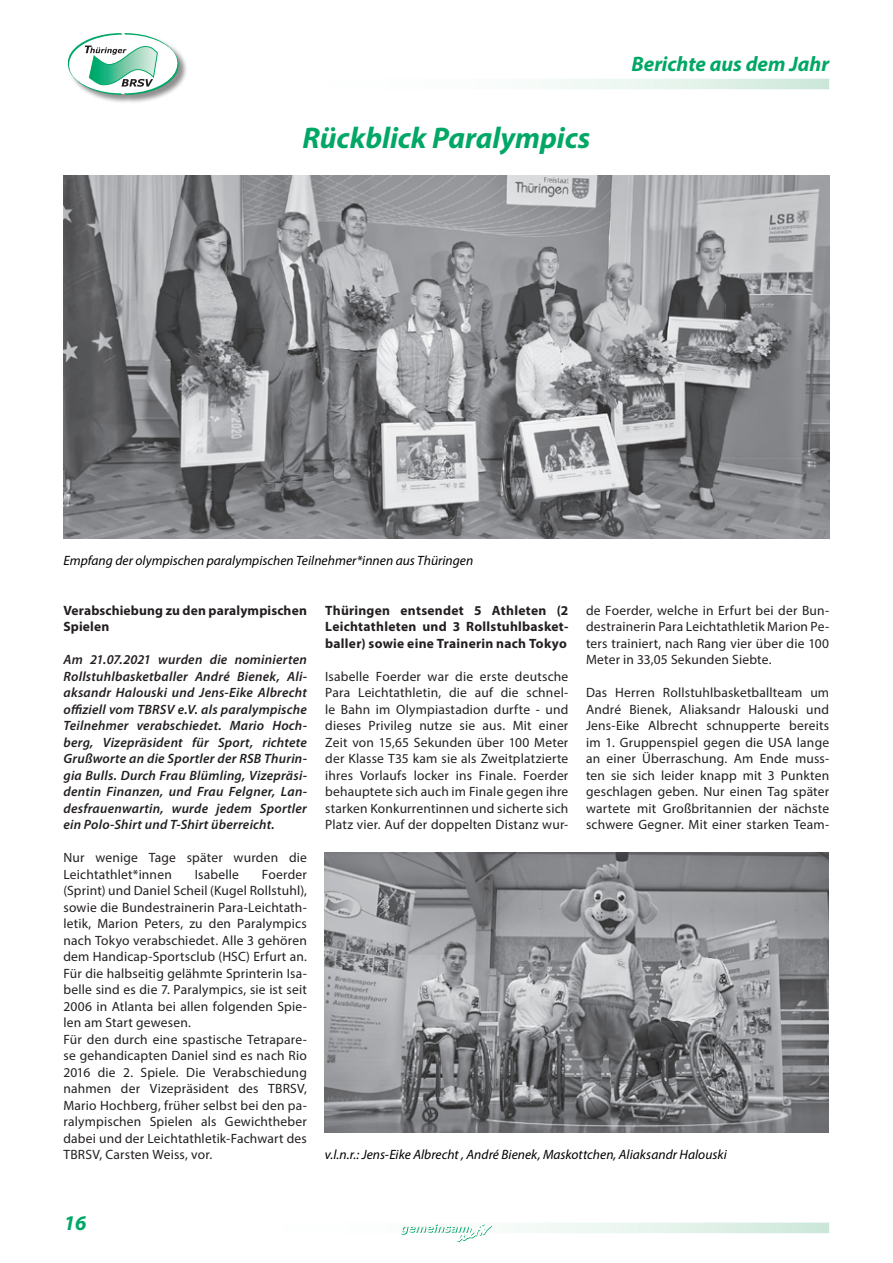
<style>
.page{position:relative;width:893px;height:1263px;background:#fff}
.page>*{position:absolute;margin:0;border:0;box-sizing:border-box;transform-origin:0 0}
.t1{font:italic 700 30px "Myriad Pro";color:#00a765}
.t2{font:italic 700 21px "Myriad Pro";color:#00a765}
.t3{font:13.5px/16.5px "Myriad Pro";letter-spacing:.015em;color:#231f20;text-align:justify}
.t4{font:italic 600 13.5px/16.5px "Myriad Pro";letter-spacing:.02em;color:#231f20;text-align:justify}
.t5{font:700 13.5px/16.5px "Myriad Pro";letter-spacing:.015em;color:#231f20}
.t6{font:italic 13.5px "Myriad Pro";letter-spacing:.005em;color:#000}
</style>
<div class="page">
<div style="left:67px;top:33px;width:121px;height:71px;background:#231f20;opacity:.5"></div>
<svg style="left:67px;top:33px;width:113px;height:62px"></svg>
<svg style="left:514px;top:1225px;width:312px;height:5px"></svg>
<div style="left:136px;top:1222px;width:693px;height:11px;border:2px solid #fff"></div>
<svg style="left:401px;top:1223px;width:91px;height:20px"></svg>
<svg style="left:541px;top:82px;width:285px;height:4px"></svg>
<div style="left:195px;top:79px;width:634px;height:10px;border:2px solid #fff"></div>
<img style="left:325px;top:852px;width:504px;height:280px">
<img style="left:64px;top:175px;width:765px;height:363px">
<h1 class="t1" style="left:303px;top:119px;width:289px">Rückblick Paralympics</h1>
<h2 class="t2" style="left:632px;top:50px;width:199px">Berichte aus dem Jahr</h2>
<p class="t6" style="left:63px;top:552px;width:411px">Empfang der olympischen paralympischen Teilnehmer*innen aus Thüringen</p>
<p class="t5" style="left:63px;top:601px;width:245px">Verabschiebung zu den paralympischen<br>Spielen</p>
<p class="t4" style="left:63px;top:651px;width:245px">Am 21.07.2021 wurden die nominierten Rollstuhlbasketballer André Bienek, Ali&shy;aksandr Halouski und Jens-Eike Albrecht offiziell vom TBRSV e.V. als paralympische Teilnehmer verabschiedet. Mario Hoch&shy;berg, Vizepräsident für Sport, richtete Grußworte an die Sportler der RSB Thurin&shy;gia Bulls. Durch Frau Blümling, Vizepräsi&shy;dentin Finanzen, und Frau Felgner, Lan&shy;desfrauenwartin, wurde jedem Sportler ein Polo-Shirt und T-Shirt überreicht.</p>
<p class="t3" style="left:63px;top:849px;width:245px">Nur wenige Tage später wurden die<br>Leichtathlet*innen</p>
<p class="t3" style="left:63px;top:866px;width:245px;text-align:left;text-indent:198px">Foerder (Sprint) und Daniel Scheil (Kugel Rollstuhl), sowie die Bundestrainerin Para-Leichtath&shy;letik, Marion Peters, zu den Paralympics nach Tokyo verabschiedet. Alle 3 gehören dem Handicap-Sportsclub (HSC) Erfurt an.<br>Für die halbseitig gelähmte Sprinterin Isa&shy;belle sind es die 7. Paralympics, sie ist seit 2006 in Atlanta bei allen folgenden Spie&shy;len am Start gewesen.<br>Für den durch eine spastische Tetrapare&shy;se gehandicapten Daniel sind es nach Rio 2016 die 2. Spiele. Die Verabschiedung nahmen der Vizepräsident des TBRSV, Mario Hochberg, früher selbst bei den pa&shy;ralympischen Spielen als Gewichtheber dabei und der Leichtathletik-Fachwart des TBRSV, Carsten Weiss, vor.</p>
<p class="t3" style="left:195px;top:866px;width:46px">Isabelle</p>
<p class="t5" style="left:325px;top:601px;width:245px;text-align:justify">Thüringen entsendet 5 Athleten (2<br>Leichtathleten und 3 Rollstuhlbasket&shy;baller) sowie eine Trainerin nach Tokyo</p>
<p class="t3" style="left:325px;top:668px;width:245px">Isabelle Foerder war die erste deutsche Para Leichtathletin, die auf die schnel&shy;le Bahn im Olympiastadion durfte - und dieses Privileg nutze sie aus. Mit einer Zeit von 15,65 Sekunden über 100 Meter der Klasse T35 kam sie als Zweitplatzierte ihres Vorlaufs locker ins Finale. Foerder behauptete sich auch im Finale gegen ihre starken Konkurrentinnen und sicherte sich Platz vier. Auf der doppelten Distanz wur-</p>
<p class="t3" style="left:586px;top:602px;width:245px">de Foerder, welche in Erfurt bei der Bun&shy;destrainerin Para Leichtathletik Marion Pe&shy;ters trainiert, nach Rang vier über die 100<br>Meter in 33,05 Sekunden Siebte.</p>
<p class="t3" style="left:586px;top:684px;width:245px">Das Herren Rollstuhlbasketballteam um André Bienek, Aliaksandr Halouski und Jens-Eike Albrecht schnupperte bereits im 1. Gruppenspiel gegen die USA lange an einer Überraschung. Am Ende muss&shy;ten sie sich leider knapp mit 3 Punkten geschlagen geben. Nur einen Tag später wartete mit Großbritannien der nächste schwere Gegner. Mit einer starken Team-</p>
<p class="t6" style="left:325px;top:1146px;width:403px">v.l.n.r.: Jens-Eike Albrecht , André Bienek, Maskottchen, Aliaksandr Halouski</p>
<h2 class="t2" style="left:64px;top:1209px;width:24px">16</h2>
</div>
